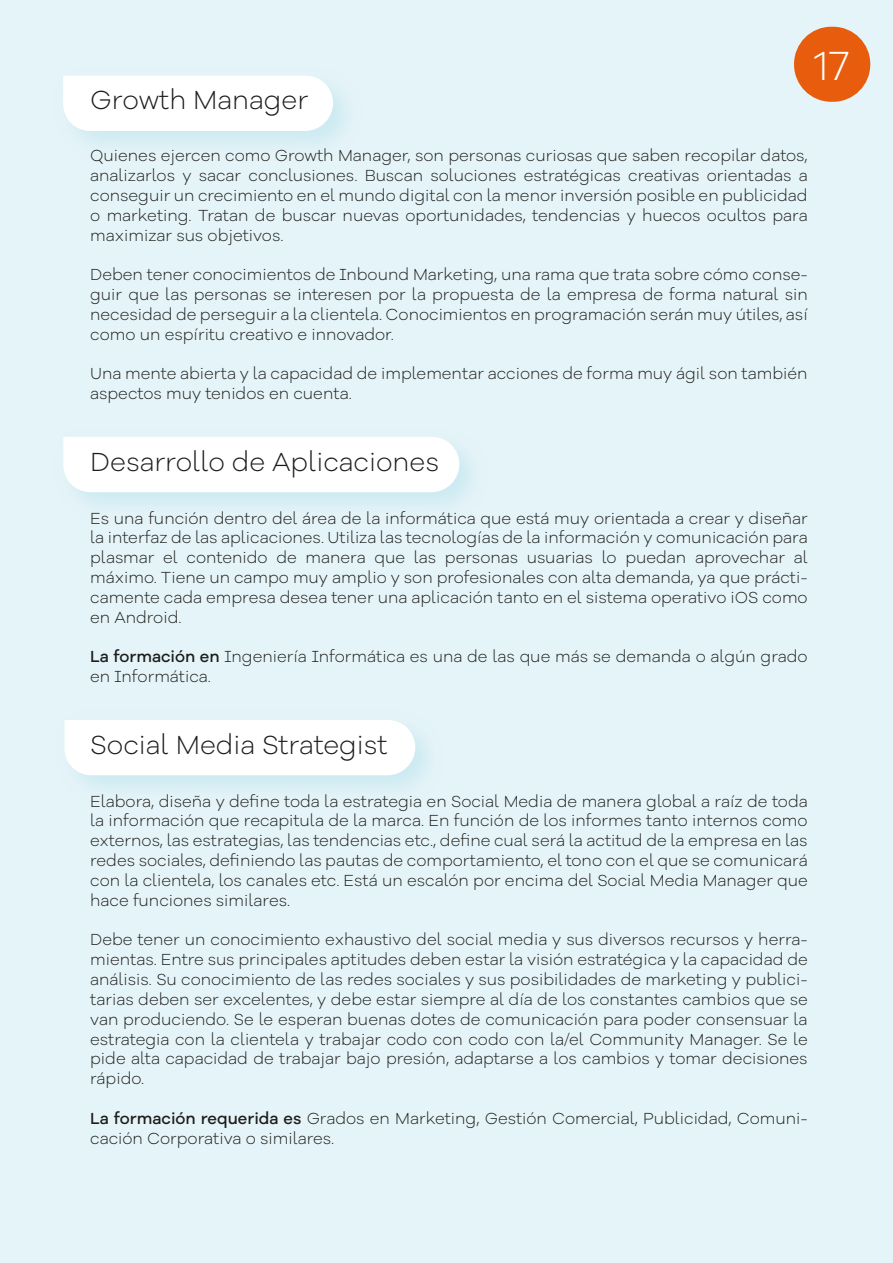
<style>
.page{position:relative;width:893px;height:1263px;background:#e5f4f8}
.page>*{position:absolute;margin:0;border:0;box-sizing:border-box;transform-origin:0 0}
.t1{font:300 42px "Galano Grotesque Alt";color:#fff}
.t2{font:300 27px "Galano Grotesque Alt";color:#1d1d1b}
.t3{font:300 16.5px/19.8px "Galano Grotesque Alt";color:#1d1d1b;text-align:justify}
.s1{font-weight:500}
</style>
<div class="page">
<div style="left:794px;top:27px;width:76px;height:75px;background:#e85c0d;border-radius:37px"></div>
<div style="left:64px;top:720px;width:351px;height:55px;background:#fff"></div>
<div style="left:63px;top:437px;width:396px;height:55px;background:#fff"></div>
<div style="left:63px;top:76px;width:270px;height:55px;background:#fff"></div>
<h1 class="t1" style="left:814px;top:38px;width:37px">17</h1>
<h2 class="t2" style="left:90px;top:82px;width:220px">Growth Manager</h2>
<p class="t3" style="left:90px;top:145px;width:719px">Quienes ejercen como Growth Manager, son personas curiosas que saben recopilar datos, analizarlos y sacar conclusiones. Buscan soluciones estratégicas creativas orientadas a conseguir un crecimiento en el mundo digital con la menor inversión posible en publicidad o marketing. Tratan de buscar nuevas oportunidades, tendencias y huecos ocultos para maximizar sus objetivos.</p>
<p class="t3" style="left:90px;top:264px;width:719px">Deben tener conocimientos de Inbound Marketing, una rama que trata sobre cómo conse&shy;guir que las personas se interesen por la propuesta de la empresa de forma natural sin necesidad de perseguir a la clientela. Conocimientos en programación serán muy útiles, así como un espíritu creativo e innovador.</p>
<p class="t3" style="left:90px;top:363px;width:719px">Una mente abierta y la capacidad de implementar acciones de forma muy ágil son también aspectos muy tenidos en cuenta.</p>
<h2 class="t2" style="left:90px;top:445px;width:350px">Desarrollo de Aplicaciones</h2>
<p class="t3" style="left:90px;top:508px;width:719px">Es una función dentro del área de la informática que está muy orientada a crear y diseñar la interfaz de las aplicaciones. Utiliza las tecnologías de la información y comunicación para plasmar el contenido de manera que las personas usuarias lo puedan aprovechar al máximo. Tiene un campo muy amplio y son profesionales con alta demanda, ya que prácti&shy;camente cada empresa desea tener una aplicación tanto en el sistema operativo iOS como en Android.</p>
<p class="t3" style="left:90px;top:646px;width:719px"><span class="s1">La formación en</span> Ingeniería Informática es una de las que más se demanda o algún grado en Informática.</p>
<h2 class="t2" style="left:90px;top:728px;width:299px">Social Media Strategist</h2>
<p class="t3" style="left:90px;top:790px;width:719px">Elabora, diseña y define toda la estrategia en Social Media de manera global a raíz de toda la información que recapitula de la marca. En función de los informes tanto internos como externos, las estrategias, las tendencias etc., define cual será la actitud de la empresa en las redes sociales, definiendo las pautas de comportamiento, el tono con el que se comunicará con la clientela, los canales etc. Está un escalón por encima del Social Media Manager que hace funciones similares.</p>
<p class="t3" style="left:90px;top:929px;width:719px">Debe tener un conocimiento exhaustivo del social media y sus diversos recursos y herra&shy;mientas. Entre sus principales aptitudes deben estar la visión estratégica y la capacidad de análisis. Su conocimiento de las redes sociales y sus posibilidades de marketing y publici&shy;tarias deben ser excelentes, y debe estar siempre al día de los constantes cambios que se van produciendo. Se le esperan buenas dotes de comunicación para poder consensuar la estrategia con la clientela y trabajar codo con codo con la/el Community Manager. Se le pide alta capacidad de trabajar bajo presión, adaptarse a los cambios y tomar decisiones rápido.</p>
<p class="t3" style="left:90px;top:1108px;width:719px"><span class="s1">La formación requerida es</span> Grados en Marketing, Gestión Comercial, Publicidad, Comuni&shy;cación Corporativa o similares.</p>
</div>
